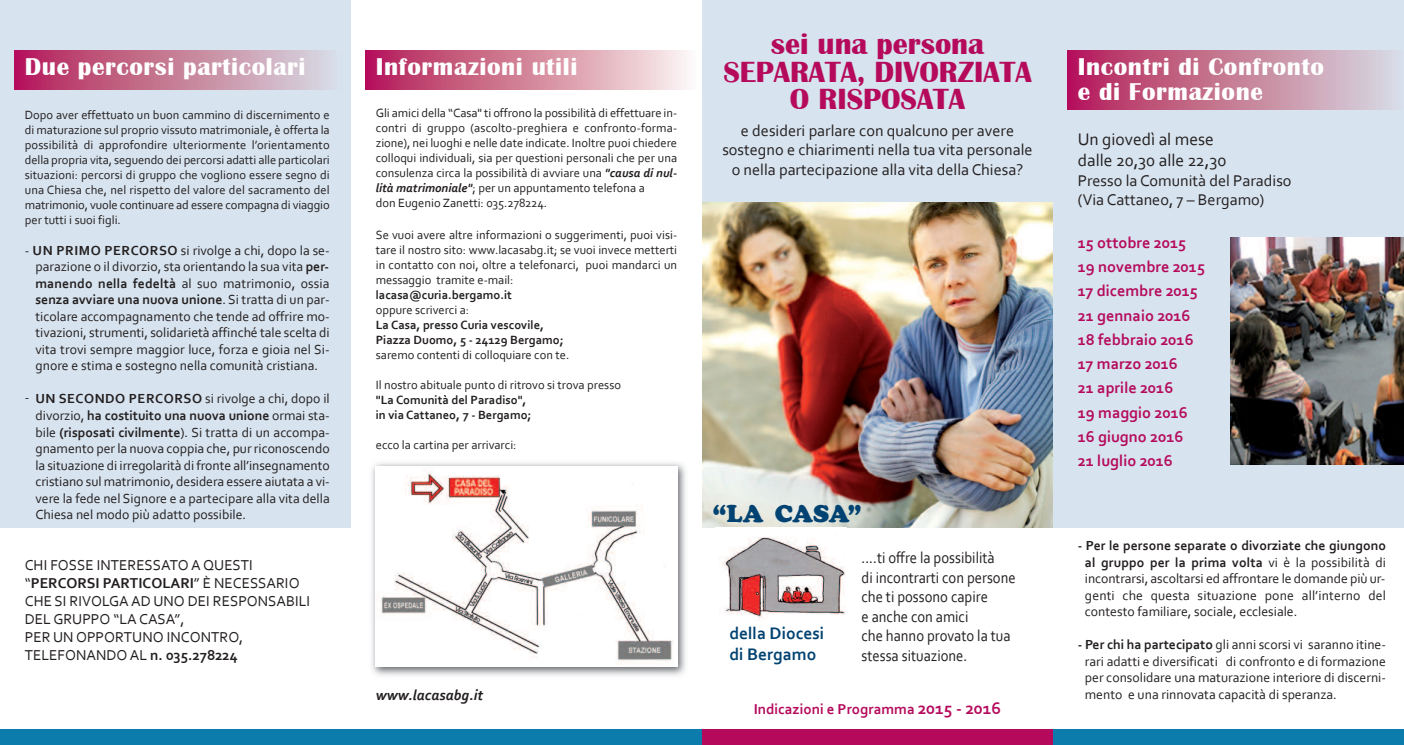
<style>
.page{position:relative;width:1404px;height:745px;background:#fff}
.page>*{position:absolute;margin:0;border:0;box-sizing:border-box;transform-origin:0 0}
.t1{font:700 30px/27.5px "Britannic";color:#b50a5c;text-align:center}
.t2{font:700 25px/25px "Britannic";letter-spacing:.025em;color:#fff}
.t3{font:900 25px "Cooper";letter-spacing:-.005em;color:#004271}
.t4{font:17.5px/21px "Corbel";color:#231f20}
.t5{font:700 17.5px/21.2px "Corbel";color:#004271}
.t6{font:16.25px/19.5px "Corbel";color:#231f20;text-align:center}
.t7{font:700 16.25px/24.2px "Corbel";color:#b50a5c}
.t8{font:16.25px/19.5px "Corbel";color:#231f20;scale:.9 1}
.t9{font:15px/18px "Corbel";color:#231f20}
.t10{font:700 15px "Corbel";color:#b50a5c}
.t11{font:italic 700 15px "Corbel";color:#231f20}
.t12{font:13.75px/16.5px "Corbel";color:#231f20;text-align:justify}
.t13{font:12.5px/15px "Corbel";color:#231f20;text-align:justify}
.t14{font:700 12.5px/15px "Corbel";color:#231f20}
.s1{font-weight:700}
.s2{font-weight:700;font-style:italic}
.s3{font-size:17.5px}
</style>
<div class="page">
<div style="left:702px;top:0;width:701px;height:527px;background:#d7e3ee"></div>
<div style="left:0;top:0;width:351px;height:527px;background:#d7e3ee"></div>
<div style="left:0;top:728px;width:1403px;height:16px;background:#0c7cac"></div>
<div style="left:702px;top:728px;width:350px;height:16px;background:#b50a5c"></div>
<img style="left:702px;top:202px;width:350px;height:325px">
<img style="left:719px;top:537px;width:127px;height:81px">
<img style="left:371px;top:463px;width:315px;height:213px">
<img style="left:376px;top:466px;width:301px;height:200px">
<img style="left:1230px;top:237px;width:173px;height:227px">
<img style="left:14px;top:50px;width:313px;height:40px">
<img style="left:365px;top:50px;width:322px;height:40px">
<img style="left:1067px;top:50px;width:325px;height:60px">
<h2 class="t2" style="left:25px;top:55px;width:282px">Due percorsi particolari</h2>
<p class="t13" style="left:25px;top:107px;width:306px">Dopo aver effettuato un buon cammino di discernimento e di maturazione sul proprio vissuto matrimoniale, è offerta la possibilità di approfondire ulteriormente l’orientamento della propria vita, seguendo dei percorsi adatti alle particolari situazioni: percorsi di gruppo che vogliono essere segno di una Chiesa che, nel rispetto del valore del sacramento del matrimonio, vuole continuare ad essere compagna di viaggio per tutti i suoi figli.</p>
<p class="t12" style="left:35px;top:242px;width:296px;text-indent:-11px">- <span class="s1">Un primo percorso</span> si rivolge a chi, dopo la se&shy;parazione o il divorzio, sta orientando la sua vita <span class="s1">per&shy;manendo nella fedeltà</span> al suo matrimonio, ossia <span class="s1">senza avviare una nuova unione</span>. Si tratta di un par&shy;ticolare accompagnamento che tende ad offrire mo&shy;tivazioni, strumenti, solidarietà affinché tale scelta di vita trovi sempre maggior luce, forza e gioia nel Si&shy;gnore e stima e sostegno nella comunità cristiana.</p>
<p class="t12" style="left:35px;top:390px;width:296px;text-indent:-11px">- <span class="s1">Un secondo percorso</span> si rivolge a chi, dopo il divorzio, <span class="s1">ha costituito una nuova unione</span> ormai sta&shy;bile <span class="s1">(risposati civilmente</span>). Si tratta di un accompa&shy;gnamento per la nuova coppia che, pur riconoscendo la situazione di irregolarità di fronte all’insegnamento cristiano sul matrimonio, desidera essere aiutata a vi&shy;vere la fede nel Signore e a partecipare alla vita della Chiesa nel modo più adatto possibile.</p>
<p class="t9" style="left:25px;top:555px;width:287px">CHI FOSSE INTERESSATO A QUESTI “<span class="s1">percorsi pArTicoLAri</span>” È NECESSARIO<br>CHE SI RIVOLGA AD UNO DEI RESPONSABILI<br>DEL GRUPPO “LA CASA”,<br>PER UN OPPORTUNO INCONTRO,<br>TELEFONANDO AL <span class="s1">n. 035.278224</span></p>
<h2 class="t2" style="left:376px;top:55px;width:203px">Informazioni utili</h2>
<p class="t13" style="left:376px;top:105px;width:303px;text-align:left">Gli amici della “Casa" ti offrono la possibilità di effettuare in&shy;contri di gruppo (ascolto-preghiera e confronto-forma&shy;zione), nei luoghi e nelle date indicate. Inoltre puoi chiedere colloqui individuali, sia per questioni personali che per una consulenza circa la possibilità di avviare una <span class="s2">"causa di nul&shy;lità matrimoniale"</span>; per un appuntamento telefona a<br>don Eugenio Zanetti: 035.278224.</p>
<p class="t13" style="left:376px;top:227px;width:303px">Se vuoi avere altre informazioni o suggerimenti, puoi visi&shy;tare il nostro sito: www.lacasabg.it; se vuoi invece metterti in contatto con noi, oltre a telefonarci, puoi mandarci un messaggio tramite e-mail:</p>
<p class="t14" style="left:376px;top:287px;width:138px">lacasa@curia.bergamo.it</p>
<p class="t13" style="left:376px;top:302px;width:95px">oppure scriverci a:</p>
<p class="t14" style="left:376px;top:317px;width:189px">La casa, presso curia vescovile, piazza duomo, 5 - 24129 Bergamo;</p>
<p class="t13" style="left:376px;top:347px;width:195px">saremo contenti di colloquiare con te.</p>
<p class="t13" style="left:376px;top:377px;width:247px">Il nostro abituale punto di ritrovo si trova presso</p>
<p class="t14" style="left:376px;top:392px;width:157px">"La comunità del paradiso", in via cattaneo, 7 - Bergamo;</p>
<p class="t13" style="left:376px;top:437px;width:142px">ecco la cartina per arrivarci:</p>
<p class="t11" style="left:376px;top:685px;width:109px">www.lacasabg.it</p>
<h1 class="t1" style="left:723px;top:31px;width:310px">sei una persona<br>SEPARATA, DIVORZIATA<br>O RISPOSATA</h1>
<p class="t6" style="left:722px;top:120px;width:312px">e desideri parlare con qualcuno per avere sostegno e chiarimenti nella tua vita personale o nella partecipazione alla vita della Chiesa?</p>
<h2 class="t3" style="left:712px;top:499px;width:151px">“LA CASA”</h2>
<p class="t5" style="left:729px;top:621px;width:96px">della diocesi di Bergamo</p>
<p class="t8" style="left:861px;top:547px;width:173px">....ti offre la possibilità<br>di incontrarti con persone che ti possono capire<br>e anche con amici<br>che hanno provato la tua stessa situazione.</p>
<p class="t10" style="left:753px;top:699px;width:249px">indicazioni e programma <span class="s3">2015 - 2016</span></p>
<h2 class="t2" style="left:1077px;top:54px;width:247px">Incontri di Confronto e di Formazione</h2>
<p class="t4" style="left:1077px;top:128px;width:150px">Un giovedì al mese dalle 20,30 alle 22,30</p>
<p class="t6" style="left:1077px;top:170px;width:215px;text-align:left">Presso la Comunità del Paradiso (Via Cattaneo, 7 – Bergamo)</p>
<p class="t7" style="left:1077px;top:230px;width:129px">15 ottobre 2015<br>19 novembre 2015<br>17 dicembre 2015<br>21 gennaio 2016<br>18 febbraio 2016<br>17 marzo 2016<br>21 aprile 2016<br>19 maggio 2016<br>16 giugno 2016<br>21 luglio 2016</p>
<p class="t12" style="left:1084px;top:536px;width:302px;text-indent:-7px"><span class="s1">- per le persone separate o divorziate che giungono al gruppo per la prima volta</span> vi è la possibilità di incontrarsi, ascoltarsi ed affrontare le domande più ur&shy;genti che questa situazione pone all’interno del contesto familiare, sociale, ecclesiale.</p>
<p class="t12" style="left:1084px;top:635px;width:302px;text-indent:-7px"><span class="s1">- per chi ha partecipato</span> gli anni scorsi vi saranno itine&shy;rari adatti e diversificati di confronto e di formazione per consolidare una maturazione interiore di discerni&shy;mento e una rinnovata capacità di speranza.</p>
</div>
